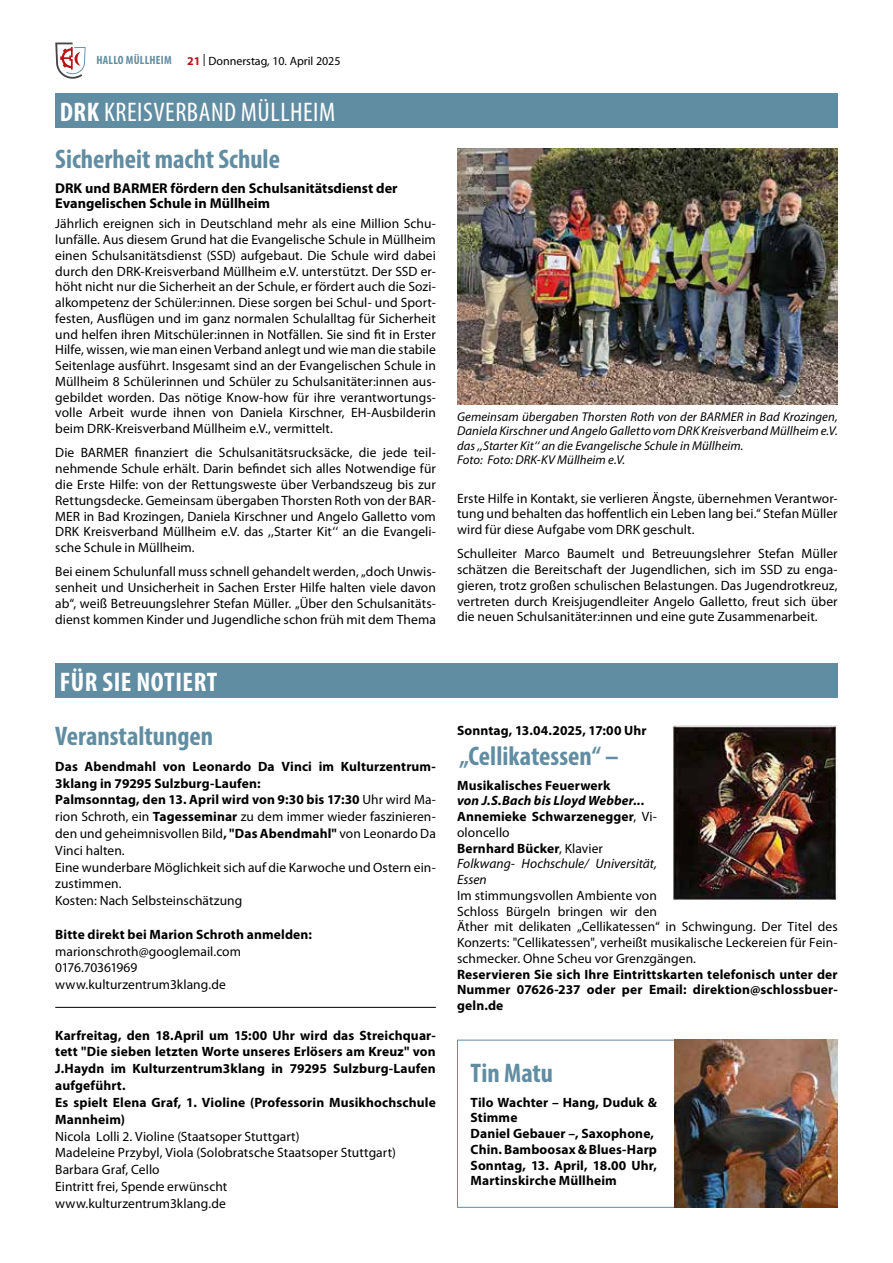
<style>
.page{position:relative;width:893px;height:1263px;background:#fff}
.page>*{position:absolute;margin:0;border:0;box-sizing:border-box;transform-origin:0 0}
.t1{font:700 condensed 27px/47.7px "Myriad Pro";color:#618da2}
.t2{font:700 condensed 27px "Myriad Pro";letter-spacing:.02em;color:#fff}
.t3{font:700 14.25px/15.8px "Myriad Pro";color:#000}
.t4{font:13.5px/15.8px "Myriad Pro";letter-spacing:.005em;color:#000;text-align:justify}
.t5{font:700 13.5px/15.8px "Myriad Pro";letter-spacing:.01em;color:#000}
.t6{font:italic 12.75px/14.2px "Myriad Pro";letter-spacing:.005em;color:#000}
.t7{font:12px "Myriad Pro";color:#000}
.t8{font:700 condensed 12px "Myriad Pro";letter-spacing:.02em;color:#618da2}
.s1{color:#fff}
.s2{font-weight:400;color:#fff}
.s3{font-weight:700;color:#b61615}
.s4{font-weight:700}
.s5{font-style:italic}
.s6{font-weight:400}
.s7{font-weight:400;font-style:italic}
</style>
<div class="page">
<svg style="left:55px;top:43px;width:31px;height:36px"></svg>
<div style="left:55px;top:94px;width:783px;height:34px;background:#618da2"></div>
<img style="left:457px;top:148px;width:381px;height:257px">
<div style="left:55px;top:663px;width:783px;height:34px;background:#618da2"></div>
<hr style="left:55px;top:1007px;width:381px;height:1px;background:#000">
<img style="left:672px;top:725px;width:166px;height:175px">
<img style="left:674px;top:1040px;width:164px;height:168px">
<p class="t8" style="left:96px;top:52px;width:77px">HALLO MÜLLHEIM</p>
<h1 class="t1" style="left:55px;top:87px;width:282px"><span class="s1">DRK</span> <span class="s2">KREISVERBAND MÜLLHEIM<br></span>Sicherheit macht Schule</h1>
<p class="t3" style="left:55px;top:180px;width:344px">DRK und BARMER fördern den Schulsanitätsdienst der<br>Evangelischen Schule in Müllheim</p>
<p class="t4" style="left:55px;top:216px;width:382px">Jährlich ereignen sich in Deutschland mehr als eine Million Schu&shy;lunfälle. Aus diesem Grund hat die Evangelische Schule in Müllheim einen Schulsanitätsdienst (SSD) aufgebaut. Die Schule wird dabei durch den DRK-Kreisverband Müllheim e.V. unterstützt. Der SSD er&shy;höht nicht nur die Sicherheit an der Schule, er fördert auch die Sozi&shy;alkompetenz der Schüler:innen. Diese sorgen bei Schul- und Sport&shy;festen, Ausflügen und im ganz normalen Schulalltag für Sicherheit und helfen ihren Mitschüler:innen in Notfällen. Sie sind fit in Erster Hilfe, wissen, wie man einen Verband anlegt und wie man die stabile Seitenlage ausführt. Insgesamt sind an der Evangelischen Schule in Müllheim 8 Schülerinnen und Schüler zu Schulsanitäter:innen aus&shy;gebildet worden. Das nötige Know-how für ihre verantwortungs&shy;volle Arbeit wurde ihnen von Daniela Kirschner, EH-Ausbilderin beim DRK-Kreisverband Müllheim e.V., vermittelt.</p>
<p class="t4" style="left:55px;top:445px;width:382px">Die BARMER finanziert die Schulsanitätsrucksäcke, die jede teil&shy;nehmende Schule erhält. Darin befindet sich alles Notwendige für die Erste Hilfe: von der Rettungsweste über Verbandszeug bis zur Rettungsdecke. Gemeinsam übergaben Thorsten Roth von der BAR-MER in Bad Krozingen, Daniela Kirschner und Angelo Galletto vom DRK Kreisverband Müllheim e.V. das ,,Starter Kit‘‘ an die Evangeli&shy;sche Schule in Müllheim.</p>
<p class="t4" style="left:55px;top:564px;width:382px">Bei einem Schulunfall muss schnell gehandelt werden, „doch Unwis&shy;senheit und Unsicherheit in Sachen Erster Hilfe halten viele davon ab“, weiß Betreuungslehrer Stefan Müller. „Über den Schulsanitäts&shy;dienst kommen Kinder und Jugendliche schon früh mit dem Thema</p>
<p class="t7" style="left:187px;top:54px;width:155px"><span class="s3">21</span> | Donnerstag, 10. April 2025</p>
<h1 class="t2" style="left:60px;top:665px;width:159px">FÜR SIE NOTIERT</h1>
<h1 class="t1" style="left:55px;top:712px;width:159px">Veranstaltungen</h1>
<p class="t4" style="left:55px;top:758px;width:382px;line-height:16.8px;text-align:left"><span class="s4">Das Abendmahl von Leonardo Da Vinci im Kulturzentrum-3klang in 79295 Sulzburg-Laufen:<br>Palmsonntag, den 13. April wird von 9:30 bis 17:30</span> Uhr wird Ma&shy;rion Schroth, ein <span class="s4">Tagesseminar</span> zu dem immer wieder faszinieren&shy;den und geheimnisvollen Bild<span class="s4">, "Das Abendmahl"</span> von Leonardo Da Vinci halten.<br>Eine wunderbare Möglichkeit sich auf die Karwoche und Ostern ein&shy;zustimmen.<br>Kosten: Nach Selbsteinschätzung</p>
<p class="t5" style="left:55px;top:926px;width:258px">Bitte direkt bei Marion Schroth anmelden:</p>
<p class="t4" style="left:55px;top:943px;width:187px;line-height:16.8px;text-align:left">marionschroth@googlemail.com<br>0176.70361969 www.kulturzentrum3klang.de</p>
<p class="t5" style="left:55px;top:1027px;width:382px;line-height:16.8px">Karfreitag, den 18.April um 15:00 Uhr wird das Streichquar&shy;tett "Die sieben letzten Worte unseres Erlösers am Kreuz" von J.Haydn im Kulturzentrum3klang in 79295 Sulzburg-Laufen aufgeführt.<br>Es spielt Elena Graf, 1. Violine (Professorin Musikhochschule Mannheim)</p>
<p class="t4" style="left:55px;top:1128px;width:342px;line-height:16.8px;text-align:left">Nicola Lolli 2. Violine (Staatsoper Stuttgart)<br>Madeleine Przybyl, Viola (Solobratsche Staatsoper Stuttgart)<br>Barbara Graf, Cello<br>Eintritt frei, Spende erwünscht www.kulturzentrum3klang.de</p>
<p class="t6" style="left:457px;top:410px;width:382px">Gemeinsam übergaben Thorsten Roth von der BARMER in Bad Krozingen, Daniela Kirschner und Angelo Galletto vom DRK Kreisverband Müllheim e.V. das ,,Starter Kit‘‘ an die Evangelische Schule in Müllheim.<br>Foto: Foto: DRK-KV Müllheim e.V.</p>
<p class="t4" style="left:457px;top:490px;width:382px">Erste Hilfe in Kontakt, sie verlieren Ängste, übernehmen Verantwor&shy;tung und behalten das hoffentlich ein Leben lang bei.“ Stefan Müller wird für diese Aufgabe vom DRK geschult.</p>
<p class="t4" style="left:457px;top:546px;width:382px">Schulleiter Marco Baumelt und Betreuungslehrer Stefan Müller schätzen die Bereitschaft der Jugendlichen, sich im SSD zu enga&shy;gieren, trotz großen schulischen Belastungen. Das Jugendrotkreuz, vertreten durch Kreisjugendleiter Angelo Galletto, freut sich über die neuen Schulsanitäter:innen und eine gute Zusammenarbeit.</p>
<p class="t5" style="left:457px;top:723px;width:191px">Sonntag, 13.04.2025, 17:00 Uhr</p>
<h1 class="t1" style="left:459px;top:732px;width:161px">„Cellikatessen“ –</h1>
<p class="t5" style="left:457px;top:777px;width:155px">Musikalisches Feuerwerk</p>
<p class="t5" style="left:457px;top:793px;width:201px"><span class="s5">von J.S.Bach bis Lloyd Webber...<br></span>Annemieke Schwarzenegger<span class="s6">, Vi&shy;oloncello<br></span>Bernhard Bücker<span class="s6">, Klavier<br></span><span class="s7">Folkwang- Hochschule/ Universität,<br>Essen</span></p>
<p class="t4" style="left:457px;top:888px;width:382px;text-align:left">Im stimmungsvollen Ambiente von<br>Schloss Bürgeln bringen wir den<br>Äther mit delikaten „Cellikatessen“ in Schwingung. Der Titel des Konzerts: "Cellikatessen", verheißt musikalische Leckereien für Fein&shy;schmecker. Ohne Scheu vor Grenzgängen.</p>
<p class="t5" style="left:457px;top:966px;width:382px;text-align:justify">Reservieren Sie sich Ihre Eintrittskarten telefonisch unter der Nummer 07626-237 oder per Email: direktion@schlossbuer&shy;geln.de</p>
<h1 class="t1" style="left:471px;top:1049px;width:84px">Tin Matu</h1>
<p class="t5" style="left:471px;top:1094px;width:188px">Tilo Wachter – Hang, Duduk &amp;<br>Stimme<br>Daniel Gebauer –, Saxophone,<br>Chin. Bamboosax &amp; Blues-Harp<br>Sonntag, 13. April, 18.00 Uhr,<br>Martinskirche Müllheim</p>
</div>
